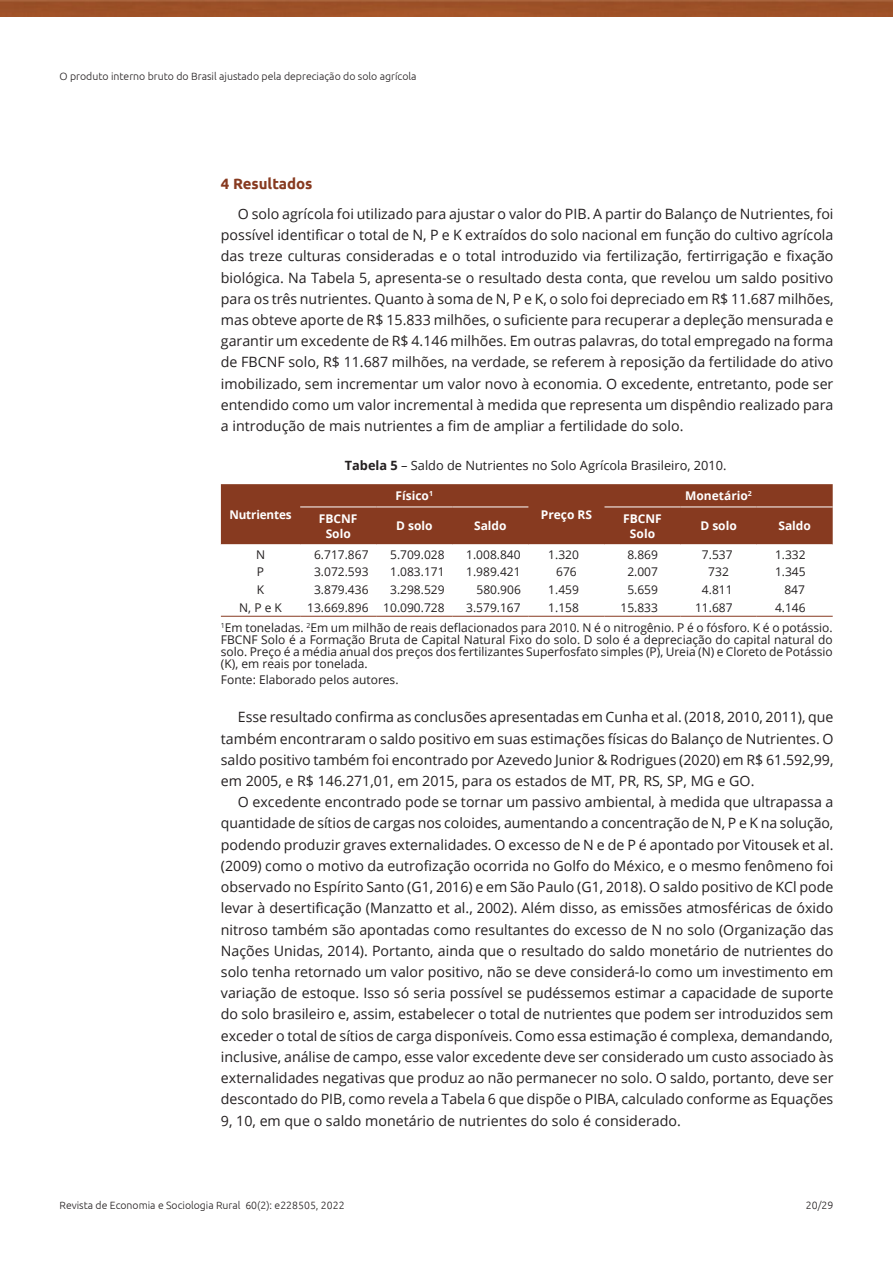
<style>
.page{position:relative;width:893px;height:1263px;background:#fff}
.page>*{position:absolute;margin:0;border:0;box-sizing:border-box;transform-origin:0 0}
.Heading1{font:700 15px "Ubuntu";color:#873a20}
.Paragraph{font:14.25px/21.1px "Open Sans";color:#231f20;text-align:justify}
.TableTitle{font:12.75px "Open Sans";color:#231f20}
.TableFootnote{font:12px/12px "Open Sans";color:#231f20;text-align:justify}
.TableBody{font:12px "Open Sans";color:#231f20}
.TableHead{font:700 12px/15px "Open Sans";color:#fff;text-align:center}
.t1{font:300 10.5px "Ubuntu";color:#231f20}
.s1{font-weight:700}
</style>
<div class="page">
<img style="left:0;top:0;width:893px;height:17px">
<div style="left:221px;top:484px;width:612px;height:60px;background:#873a20"></div>
<hr style="left:300px;top:507px;width:76px;height:1px;background:#fff">
<hr style="left:376px;top:507px;width:76px;height:1px;background:#fff">
<hr style="left:452px;top:507px;width:76px;height:1px;background:#fff">
<hr style="left:604px;top:507px;width:77px;height:1px;background:#fff">
<hr style="left:681px;top:507px;width:76px;height:1px;background:#fff">
<hr style="left:757px;top:507px;width:76px;height:1px;background:#fff">
<hr style="left:221px;top:616px;width:79px;height:1px;background:#873a20">
<hr style="left:300px;top:616px;width:76px;height:1px;background:#873a20">
<hr style="left:376px;top:616px;width:76px;height:1px;background:#873a20">
<hr style="left:452px;top:616px;width:76px;height:1px;background:#873a20">
<hr style="left:528px;top:616px;width:76px;height:1px;background:#873a20">
<hr style="left:604px;top:616px;width:77px;height:1px;background:#873a20">
<hr style="left:681px;top:616px;width:76px;height:1px;background:#873a20">
<hr style="left:757px;top:616px;width:76px;height:1px;background:#873a20">
<p class="t1" style="left:60px;top:70px;width:359px">O produto interno bruto do Brasil ajustado pela depreciação do solo agrícola</p>
<p class="Heading1" style="left:221px;top:175px;width:93px">4 Resultados</p>
<p class="Paragraph" style="left:221px;top:203px;width:614px;text-indent:17px">O solo agrícola foi utilizado para ajustar o valor do PIB. A partir do Balanço de Nutrientes, foi possível identificar o total de N, P e K extraídos do solo nacional em função do cultivo agrícola das treze culturas consideradas e o total introduzido via fertilização, fertirrigação e fixação biológica. Na Tabela 5, apresenta-se o resultado desta conta, que revelou um saldo positivo para os três nutrientes. Quanto à soma de N, P e K, o solo foi depreciado em R$ 11.687 milhões, mas obteve aporte de R$ 15.833 milhões, o suficiente para recuperar a depleção mensurada e garantir um excedente de R$ 4.146 milhões. Em outras palavras, do total empregado na forma de FBCNF solo, R$ 11.687 milhões, na verdade, se referem à reposição da fertilidade do ativo imobilizado, sem incrementar um valor novo à economia. O excedente, entretanto, pode ser entendido como um valor incremental à medida que representa um dispêndio realizado para a introdução de mais nutrientes a fim de ampliar a fertilidade do solo.</p>
<p class="TableTitle" style="left:345px;top:457px;width:383px"><span class="s1">Tabela 5</span> – Saldo de Nutrientes no Solo Agrícola Brasileiro, 2010.</p>
<p class="TableHead" style="left:229px;top:506px;width:64px">Nutrientes</p>
<p class="TableHead" style="left:396px;top:488px;width:39px">Físico<sup>1</sup></p>
<p class="TableHead" style="left:685px;top:488px;width:68px">Monetário<sup>2</sup></p>
<p class="TableHead" style="left:541px;top:506px;width:53px">Preço RS</p>
<p class="TableHead" style="left:319px;top:510px;width:40px">FBCNF<br>Solo</p>
<p class="TableHead" style="left:396px;top:518px;width:38px">D solo</p>
<p class="TableHead" style="left:474px;top:518px;width:34px">Saldo</p>
<p class="TableHead" style="left:623px;top:510px;width:40px">FBCNF<br>Solo</p>
<p class="TableHead" style="left:700px;top:518px;width:38px">D solo</p>
<p class="TableHead" style="left:778px;top:518px;width:34px">Saldo</p>
<p class="TableBody" style="left:256px;top:546px;width:11px">N</p>
<p class="TableBody" style="left:314px;top:546px;width:56px">6.717.867</p>
<p class="TableBody" style="left:390px;top:546px;width:56px">5.709.028</p>
<p class="TableBody" style="left:466px;top:546px;width:56px">1.008.840</p>
<p class="TableBody" style="left:548px;top:546px;width:32px">1.320</p>
<p class="TableBody" style="left:627px;top:546px;width:32px">8.869</p>
<p class="TableBody" style="left:702px;top:546px;width:32px">7.537</p>
<p class="TableBody" style="left:775px;top:546px;width:32px">1.332</p>
<p class="TableBody" style="left:257px;top:564px;width:9px">P</p>
<p class="TableBody" style="left:314px;top:564px;width:56px">3.072.593</p>
<p class="TableBody" style="left:390px;top:564px;width:56px">1.083.171</p>
<p class="TableBody" style="left:466px;top:564px;width:56px">1.989.421</p>
<p class="TableBody" style="left:556px;top:564px;width:22px">676</p>
<p class="TableBody" style="left:627px;top:564px;width:32px">2.007</p>
<p class="TableBody" style="left:708px;top:564px;width:22px">732</p>
<p class="TableBody" style="left:775px;top:564px;width:32px">1.345</p>
<p class="TableBody" style="left:257px;top:581px;width:9px">K</p>
<p class="TableBody" style="left:314px;top:581px;width:56px">3.879.436</p>
<p class="TableBody" style="left:390px;top:581px;width:56px">3.298.529</p>
<p class="TableBody" style="left:476px;top:581px;width:46px">580.906</p>
<p class="TableBody" style="left:548px;top:581px;width:32px">1.459</p>
<p class="TableBody" style="left:627px;top:581px;width:32px">5.659</p>
<p class="TableBody" style="left:702px;top:581px;width:32px">4.811</p>
<p class="TableBody" style="left:784px;top:581px;width:22px">847</p>
<p class="TableBody" style="left:239px;top:599px;width:44px">N, P e K</p>
<p class="TableBody" style="left:307px;top:599px;width:63px">13.669.896</p>
<p class="TableBody" style="left:383px;top:599px;width:63px">10.090.728</p>
<p class="TableBody" style="left:466px;top:599px;width:56px">3.579.167</p>
<p class="TableBody" style="left:548px;top:599px;width:32px">1.158</p>
<p class="TableBody" style="left:620px;top:599px;width:39px">15.833</p>
<p class="TableBody" style="left:695px;top:599px;width:39px">11.687</p>
<p class="TableBody" style="left:775px;top:599px;width:32px">4.146</p>
<p class="TableFootnote" style="left:221px;top:621px;width:613px"><sup>1</sup>Em toneladas. <sup>2</sup>Em um milhão de reais deflacionados para 2010. N é o nitrogênio. P é o fósforo. K é o potássio.<br>FBCNF Solo é a Formação Bruta de Capital Natural Fixo do solo. D solo é a depreciação do capital natural do solo. Preço é a média anual dos preços dos fertilizantes Superfosfato simples (P), Ureia (N) e Cloreto de Potássio (K), em reais por tonelada.</p>
<p class="TableFootnote" style="left:221px;top:673px;width:179px">Fonte: Elaborado pelos autores.</p>
<p class="Paragraph" style="left:221px;top:706px;width:614px;text-indent:17px">Esse resultado confirma as conclusões apresentadas em Cunha et al. (2018, 2010, 2011), que também encontraram o saldo positivo em suas estimações físicas do Balanço de Nutrientes. O saldo positivo também foi encontrado por Azevedo Junior &amp; Rodrigues (2020) em R$ 61.592,99, em 2005, e R$ 146.271,01, em 2015, para os estados de MT, PR, RS, SP, MG e GO.</p>
<p class="Paragraph" style="left:221px;top:791px;width:614px;text-indent:17px">O excedente encontrado pode se tornar um passivo ambiental, à medida que ultrapassa a quantidade de sítios de cargas nos coloides, aumentando a concentração de N, P e K na solução, podendo produzir graves externalidades. O excesso de N e de P é apontado por Vitousek et al. (2009) como o motivo da eutrofização ocorrida no Golfo do México, e o mesmo fenômeno foi observado no Espírito Santo (G1, 2016) e em São Paulo (G1, 2018). O saldo positivo de KCl pode levar à desertificação (Manzatto et al., 2002). Além disso, as emissões atmosféricas de óxido nitroso também são apontadas como resultantes do excesso de N no solo (Organização das Nações Unidas, 2014). Portanto, ainda que o resultado do saldo monetário de nutrientes do solo tenha retornado um valor positivo, não se deve considerá-lo como um investimento em variação de estoque. Isso só seria possível se pudéssemos estimar a capacidade de suporte do solo brasileiro e, assim, estabelecer o total de nutrientes que podem ser introduzidos sem exceder o total de sítios de carga disponíveis. Como essa estimação é complexa, demandando, inclusive, análise de campo, esse valor excedente deve ser considerado um custo associado às externalidades negativas que produz ao não permanecer no solo. O saldo, portanto, deve ser descontado do PIB, como revela a Tabela 6 que dispõe o PIBA, calculado conforme as Equações 9, 10, em que o saldo monetário de nutrientes do solo é considerado.</p>
<p class="t1" style="left:60px;top:1198px;width:287px">Revista de Economia e Sociologia Rural 60(2): e228505, 2022</p>
<p class="t1" style="left:806px;top:1198px;width:29px">20/29</p>
</div>
